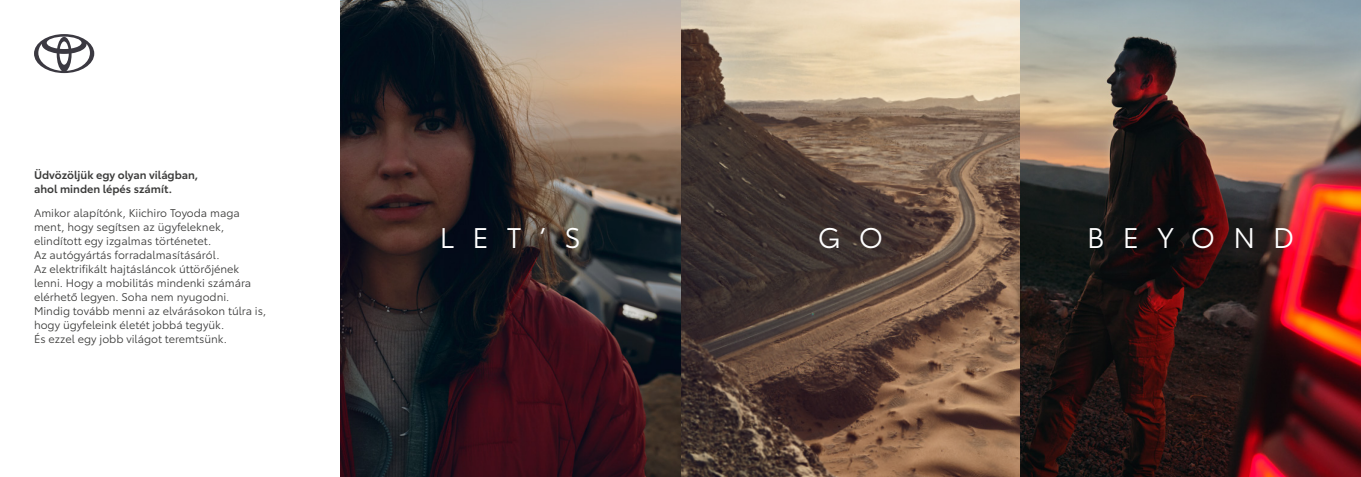
<style>
.page{position:relative;width:1361px;height:477px;background:#fff}
.page>*{position:absolute;margin:0;border:0;box-sizing:border-box;transform-origin:0 0}
.t1{font:28px "Toyota Type";letter-spacing:.65em;color:#fff}
.t2{font:11px/14px "Toyota Type";color:#3b3b3a}
.t3{font:600 11px/14px "Toyota Type";color:#3b3b3a}
</style>
<div class="page">
<img style="left:340px;top:0;width:1021px;height:476px">
<svg style="left:34px;top:34px;width:60px;height:39px"></svg>
<p class="t3" style="left:34px;top:166px;width:166px">Üdvözöljük egy olyan világban, ahol minden lépés számít.</p>
<p class="t2" style="left:34px;top:205px;width:234px">Amikor alapítónk, Kiichiro Toyoda maga ment, hogy segítsen az ügyfeleknek, elindított egy izgalmas történetet.<br>Az autógyártás forradalmasításáról.<br>Az elektrifikált hajtásláncok úttörőjének lenni. Hogy a mobilitás mindenki számára elérhető legyen. Soha nem nyugodni.<br>Mindig tovább menni az elvárásokon túlra is, hogy ügyfeleink életét jobbá tegyük.<br>És ezzel egy jobb világot teremtsünk.</p>
<h1 class="t1" style="left:440px;top:217px;width:143px">LET’S</h1>
<h1 class="t1" style="left:818px;top:217px;width:67px">G O</h1>
<h1 class="t1" style="left:1087px;top:217px;width:209px">BEYOND</h1>
</div>
